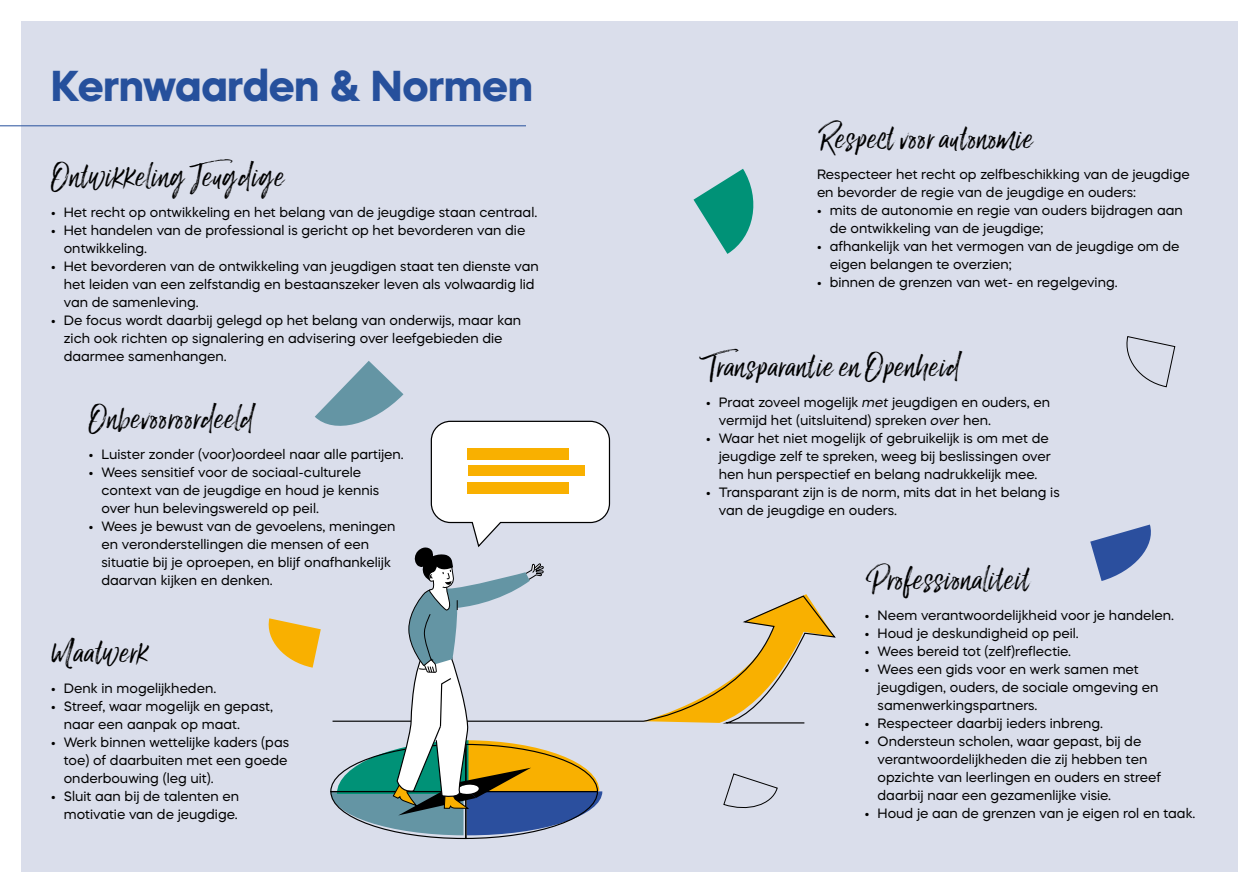
<style>
.page{position:relative;width:1259px;height:893px;background:#fff}
.page>*{position:absolute;margin:0;border:0;box-sizing:border-box;transform-origin:0 0}
.t1{font:700 43.2px "Mazzard H";color:#26509c}
.t2{font:39px "Lucky Fellas Narrow";letter-spacing:.02em;color:#000}
.t3{font:13.5px/18px "Mazzard H";color:#000}
.s1{font-style:italic}
</style>
<div class="page">
<div style="left:21px;top:21px;width:1216px;height:851px;background:#dadeeb"></div>
<svg style="left:611px;top:595px;width:225px;height:129px"></svg>
<hr style="left:0;top:125px;width:526px;height:1px;background:#26509c">
<svg style="left:693px;top:169px;width:61px;height:85px"></svg>
<svg style="left:1126px;top:336px;width:49px;height:52px"></svg>
<svg style="left:723px;top:773px;width:55px;height:36px"></svg>
<svg style="left:1090px;top:525px;width:61px;height:56px"></svg>
<svg style="left:268px;top:361px;width:343px;height:479px"></svg>
<p class="t1" style="left:51px;top:57px;width:483px">Kernwaarden &amp; Normen</p>
<p class="t2" style="left:51px;top:154px;width:234px">Ontwikkeling Jeugdige</p>
<p class="t3" style="left:51px;top:203px;width:488px">• Het recht op ontwikkeling en het belang van de jeugdige staan centraal.</p>
<p class="t3" style="left:64px;top:221px;width:463px;text-indent:-13px">• Het handelen van de professional is gericht op het bevorderen van die ontwikkeling.</p>
<p class="t3" style="left:64px;top:257px;width:476px;text-indent:-13px">• Het bevorderen van de ontwikkeling van jeugdigen staat ten dienste van het leiden van een zelfstandig en bestaanszeker leven als volwaardig lid van de samenleving.</p>
<p class="t3" style="left:64px;top:311px;width:459px;text-indent:-13px">• De focus wordt daarbij gelegd op het belang van onderwijs, maar kan zich ook richten op signalering en advisering over leefgebieden die daarmee samenhangen.</p>
<p class="t2" style="left:89px;top:396px;width:165px">Onbevooroordeeld</p>
<p class="t3" style="left:89px;top:445px;width:317px">• Luister zonder (voor)oordeel naar alle partijen.</p>
<p class="t3" style="left:101px;top:463px;width:279px;text-indent:-13px">• Wees sensitief voor de sociaal-culturele context van de jeugdige en houd je kennis over hun belevingswereld op peil.</p>
<p class="t3" style="left:101px;top:517px;width:296px;text-indent:-13px">• Wees je bewust van de gevoelens, meningen en veronderstellingen die mensen of een situatie bij je oproepen, en blijf onafhankelijk daarvan kijken en denken.</p>
<p class="t2" style="left:51px;top:630px;width:97px">Maatwerk</p>
<p class="t3" style="left:51px;top:679px;width:167px">• Denk in mogelijkheden.</p>
<p class="t3" style="left:64px;top:697px;width:211px;text-indent:-13px">• Streef, waar mogelijk en gepast, naar een aanpak op maat.</p>
<p class="t3" style="left:64px;top:733px;width:227px;text-indent:-13px">• Werk binnen wettelijke kaders (pas toe) of daarbuiten met een goede onderbouwing (leg uit).</p>
<p class="t3" style="left:51px;top:787px;width:190px;text-align:right">• Sluit aan bij de talenten en motivatie van de jeugdige.</p>
<p class="t2" style="left:817px;top:116px;width:216px">Respect voor autonomie</p>
<p class="t3" style="left:817px;top:165px;width:374px">Respecteer het recht op zelfbeschikking van de jeugdige en bevorder de regie van de jeugdige en ouders:</p>
<p class="t3" style="left:829px;top:201px;width:354px;text-indent:-13px">• mits de autonomie en regie van ouders bijdragen aan de ontwikkeling van de jeugdige;</p>
<p class="t3" style="left:829px;top:237px;width:351px;text-indent:-13px">• afhankelijk van het vermogen van de jeugdige om de eigen belangen te overzien;</p>
<p class="t3" style="left:817px;top:273px;width:302px">• binnen de grenzen van wet- en regelgeving.</p>
<p class="t2" style="left:706px;top:344px;width:254px">Transparantie en Openheid</p>
<p class="t3" style="left:719px;top:393px;width:333px;text-indent:-13px">• Praat zoveel mogelijk <span class="s1">met</span> jeugdigen en ouders, en vermijd het (uitsluitend) spreken <span class="s1">over</span> hen.</p>
<p class="t3" style="left:719px;top:429px;width:333px;text-indent:-13px">• Waar het niet mogelijk of gebruikelijk is om met de jeugdige zelf te spreken, weeg bij beslissingen over hen hun perspectief en belang nadrukkelijk mee.</p>
<p class="t3" style="left:719px;top:483px;width:342px;text-indent:-13px">• Transparant zijn is de norm, mits dat in het belang is van de jeugdige en ouders.</p>
<p class="t2" style="left:865px;top:557px;width:165px">Professionaliteit</p>
<p class="t3" style="left:865px;top:606px;width:311px">• Neem verantwoordelijkheid voor je handelen.</p>
<p class="t3" style="left:865px;top:624px;width:215px">• Houd je deskundigheid op peil.</p>
<p class="t3" style="left:865px;top:642px;width:208px">• Wees bereid tot (zelf)reflectie.</p>
<p class="t3" style="left:877px;top:660px;width:282px;text-indent:-13px">• Wees een gids voor en werk samen met jeugdigen, ouders, de sociale omgeving en samenwerkingspartners.</p>
<p class="t3" style="left:865px;top:714px;width:240px">• Respecteer daarbij ieders inbreng.</p>
<p class="t3" style="left:877px;top:732px;width:285px;text-indent:-13px">• Ondersteun scholen, waar gepast, bij de verantwoordelijkheden die zij hebben ten opzichte van leerlingen en ouders en streef daarbij naar een gezamenlijke visie.</p>
<p class="t3" style="left:865px;top:804px;width:332px">• Houd je aan de grenzen van je eigen rol en taak.</p>
</div>
